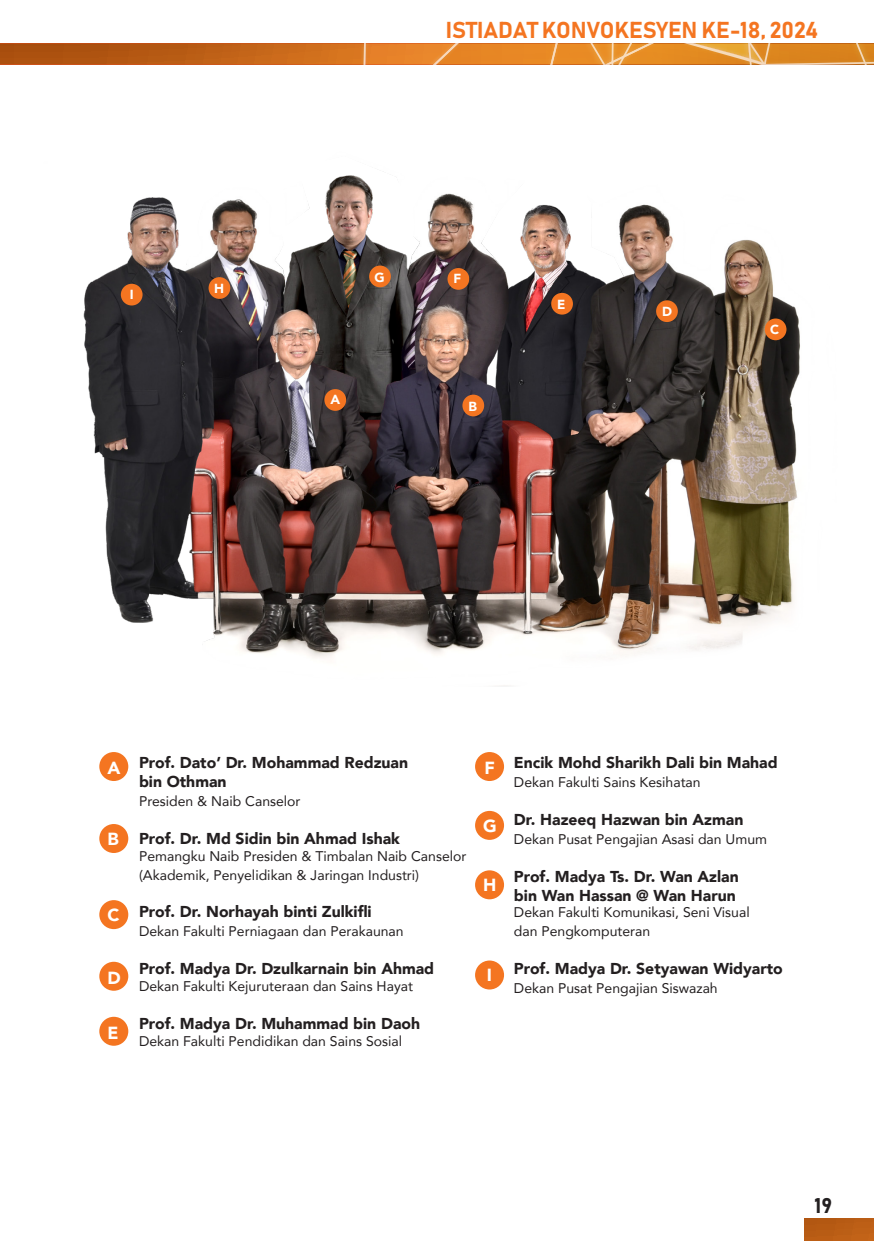
<style>
.page{position:relative;width:874px;height:1241px;background:#fff}
.page>*{position:absolute;margin:0;border:0;box-sizing:border-box;transform-origin:0 0}
.t1{font:22.75px "Bahnschrift";color:#f47521}
.t2{font:21px "Bahnschrift";color:#231f20}
.t3{font:900 17.5px "Avenir";color:#fff}
.t4{font:900 15.75px "Avenir";color:#231f20}
.t5{font:14px "Avenir";color:#231f20}
.t6{font:900 13.12px "Avenir";color:#fff}
</style>
<div class="page">
<div style="left:804px;top:1218px;width:69px;height:22px;background:#ba5d15"></div>
<svg style="left:1px;top:43px;width:872px;height:21px;background:#d37a25"></svg>
<img style="left:83px;top:175px;width:717px;height:511px">
<div style="left:99px;top:752px;width:29px;height:28px;background:#f47521;border-radius:50%"></div>
<div style="left:475px;top:752px;width:29px;height:28px;background:#f47521;border-radius:50%"></div>
<div style="left:99px;top:823px;width:29px;height:29px;background:#f47521;border-radius:50%"></div>
<div style="left:475px;top:810px;width:29px;height:29px;background:#f47521;border-radius:50%"></div>
<div style="left:99px;top:900px;width:29px;height:28px;background:#f47521;border-radius:50%"></div>
<div style="left:475px;top:870px;width:29px;height:29px;background:#f47521;border-radius:50%"></div>
<div style="left:99px;top:961px;width:29px;height:29px;background:#f47521;border-radius:50%"></div>
<div style="left:475px;top:960px;width:29px;height:29px;background:#f47521;border-radius:50%"></div>
<div style="left:99px;top:1016px;width:29px;height:29px;background:#f47521;border-radius:50%"></div>
<div style="left:324px;top:389px;width:22px;height:22px;background:#f47521;border-radius:50%"></div>
<div style="left:462px;top:394px;width:22px;height:22px;background:#f47521;border-radius:50%"></div>
<div style="left:764px;top:318px;width:22px;height:22px;background:#f47521;border-radius:50%"></div>
<div style="left:655px;top:300px;width:22px;height:22px;background:#f47521;border-radius:50%"></div>
<div style="left:551px;top:293px;width:21px;height:21px;background:#f47521;border-radius:50%"></div>
<div style="left:447px;top:268px;width:22px;height:22px;background:#f47521;border-radius:50%"></div>
<div style="left:369px;top:265px;width:21px;height:22px;background:#f47521;border-radius:50%"></div>
<div style="left:208px;top:277px;width:22px;height:22px;background:#f47521;border-radius:50%"></div>
<div style="left:121px;top:284px;width:21px;height:21px;background:#f47521;border-radius:50%"></div>
<img style="left:0;top:0;width:1px;height:1240px">
<p class="t6" style="left:130px;top:283px;width:5px">I</p>
<p class="t6" style="left:214px;top:277px;width:11px">H</p>
<h1 class="t1" style="left:445px;top:16px;width:373px">ISTIADAT KONVOKESYEN KE-18, 2024</h1>
<p class="t6" style="left:374px;top:266px;width:12px">G</p>
<p class="t6" style="left:453px;top:267px;width:9px">F</p>
<p class="t6" style="left:330px;top:388px;width:11px">A</p>
<p class="t6" style="left:468px;top:395px;width:10px">B</p>
<p class="t6" style="left:557px;top:293px;width:10px">E</p>
<p class="t6" style="left:662px;top:300px;width:11px">D</p>
<p class="t6" style="left:769px;top:318px;width:10px">C</p>
<p class="t4" style="left:139px;top:749px;width:270px">Prof. Dato’ Dr. Mohammad Redzuan</p>
<p class="t4" style="left:139px;top:768px;width:89px">bin Othman</p>
<p class="t5" style="left:139px;top:789px;width:163px">Presiden &amp; Naib Canselor</p>
<p class="t4" style="left:139px;top:824px;width:262px">Prof. Dr. Md Sidin bin Ahmad Ishak</p>
<p class="t5" style="left:139px;top:844px;width:329px">Pemangku Naib Presiden &amp; Timbalan Naib Canselor</p>
<p class="t5" style="left:139px;top:863px;width:281px">(Akademik, Penyelidikan &amp; Jaringan Industri)</p>
<p class="t4" style="left:139px;top:898px;width:234px">Prof. Dr. Norhayah binti Zulkifli</p>
<p class="t5" style="left:139px;top:920px;width:266px">Dekan Fakulti Perniagaan dan Perakaunan</p>
<p class="t4" style="left:139px;top:955px;width:296px">Prof. Madya Dr. Dzulkarnain bin Ahmad</p>
<p class="t5" style="left:139px;top:974px;width:275px">Dekan Fakulti Kejuruteraan dan Sains Hayat</p>
<p class="t4" style="left:139px;top:1009px;width:282px">Prof. Madya Dr. Muhammad bin Daoh</p>
<p class="t5" style="left:139px;top:1029px;width:264px">Dekan Fakulti Pendidikan dan Sains Sosial</p>
<p class="t3" style="left:107px;top:753px;width:14px">A</p>
<p class="t3" style="left:484px;top:753px;width:12px">F</p>
<p class="t3" style="left:483px;top:810px;width:15px">G</p>
<p class="t3" style="left:107px;top:823px;width:13px">B</p>
<p class="t3" style="left:483px;top:870px;width:15px">H</p>
<p class="t3" style="left:107px;top:899px;width:13px">C</p>
<p class="t3" style="left:107px;top:962px;width:15px">D</p>
<p class="t3" style="left:486px;top:960px;width:7px">I</p>
<p class="t3" style="left:107px;top:1017px;width:13px">E</p>
<p class="t4" style="left:513px;top:749px;width:265px">Encik Mohd Sharikh Dali bin Mahad</p>
<p class="t5" style="left:513px;top:770px;width:188px">Dekan Fakulti Sains Kesihatan</p>
<p class="t4" style="left:513px;top:805px;width:231px">Dr. Hazeeq Hazwan bin Azman</p>
<p class="t5" style="left:513px;top:827px;width:254px">Dekan Pusat Pengajian Asasi dan Umum</p>
<p class="t4" style="left:513px;top:862px;width:226px">Prof. Madya Ts. Dr. Wan Azlan</p>
<p class="t4" style="left:513px;top:881px;width:223px">bin Wan Hassan @ Wan Harun</p>
<p class="t5" style="left:513px;top:901px;width:237px">Dekan Fakulti Komunikasi, Seni Visual</p>
<p class="t5" style="left:513px;top:920px;width:138px">dan Pengkomputeran</p>
<p class="t4" style="left:513px;top:955px;width:270px">Prof. Madya Dr. Setyawan Widyarto</p>
<p class="t5" style="left:513px;top:976px;width:205px">Dekan Pusat Pengajian Siswazah</p>
<h2 class="t2" style="left:814px;top:1192px;width:19px">19</h2>
</div>
